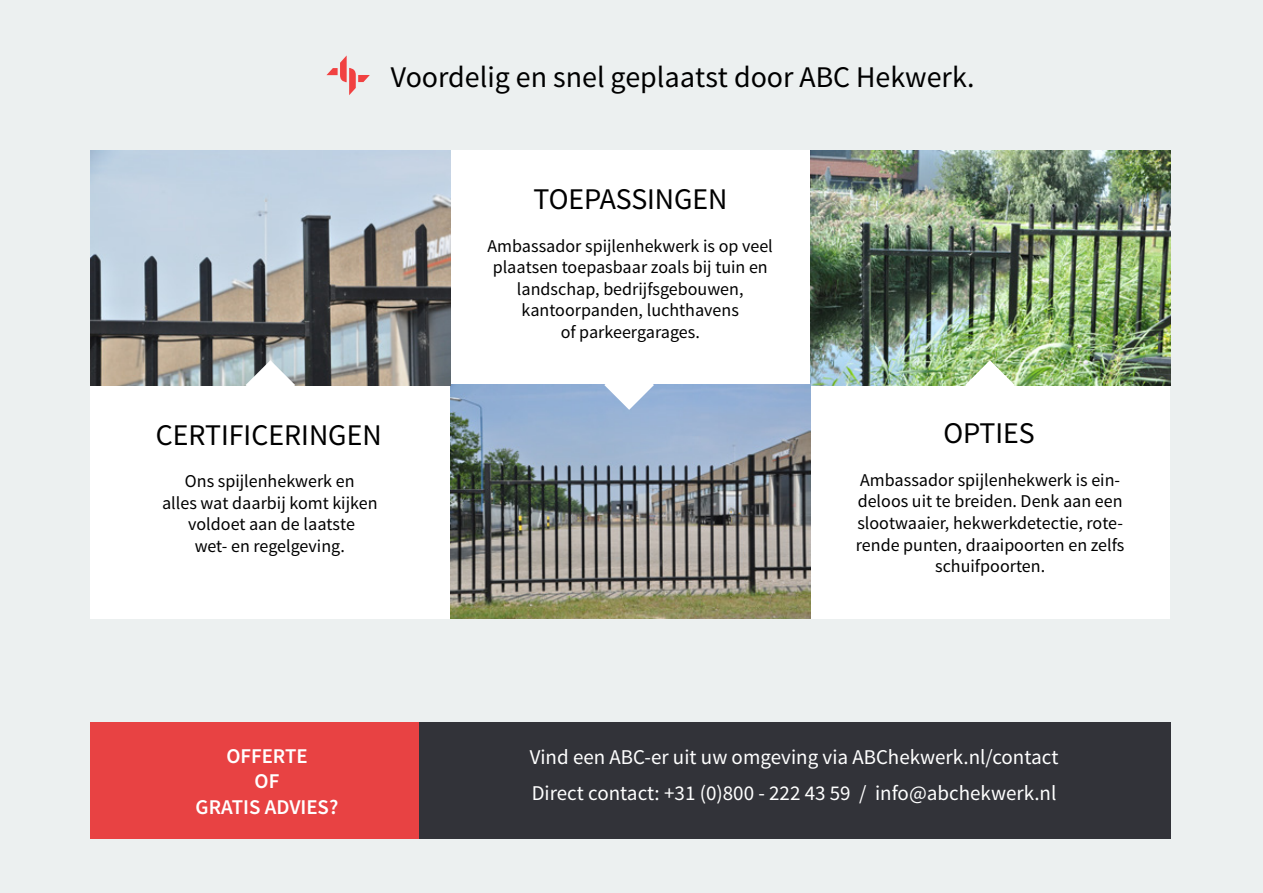
<style>
.page{position:relative;width:1263px;height:893px;background:#ecf0f0}
.page>*{position:absolute;margin:0;border:0;box-sizing:border-box;transform-origin:0 0}
.t1{font:30px "Source Sans Pro";color:#000}
.t2{font:21px/36px "Source Sans Pro";color:#fff}
.t3{font:600 21px/25.2px "Source Sans Pro";color:#fff;text-align:center}
.t4{font:18px/21.6px "Source Sans Pro";color:#000;text-align:center}
</style>
<div class="page">
<div style="left:90px;top:151px;width:1080px;height:468px;background:#fff"></div>
<div style="left:110px;top:722px;width:1060px;height:117px;background:#323339"></div>
<div style="left:90px;top:722px;width:328px;height:117px;background:#e84243"></div>
<img style="left:810px;top:151px;width:360px;height:234px">
<img style="left:450px;top:385px;width:360px;height:234px">
<img style="left:90px;top:151px;width:360px;height:234px">
<svg style="left:604px;top:384px;width:50px;height:26px"></svg>
<svg style="left:246px;top:360px;width:49px;height:26px"></svg>
<svg style="left:965px;top:360px;width:50px;height:26px"></svg>
<svg style="left:326px;top:55px;width:44px;height:40px"></svg>
<h1 class="t1" style="left:391px;top:58px;width:585px">Voordelig en snel geplaatst door ABC Hekwerk.</h1>
<h1 class="t1" style="left:533px;top:181px;width:196px">TOEPASSINGEN</h1>
<h1 class="t1" style="left:156px;top:416px;width:227px">CERTIFICERINGEN</h1>
<p class="t4" style="left:162px;top:471px;width:217px">Ons spijlenhekwerk en<br>alles wat daarbij komt kijken voldoet aan de laatste<br>wet- en regelgeving.</p>
<p class="t4" style="left:488px;top:235px;width:287px">Ambassador spijlenhekwerk is op veel plaatsen toepasbaar zoals bij tuin en landschap, bedrijfsgebouwen, kantoorpanden, luchthavens<br>of parkeergarages.</p>
<h1 class="t1" style="left:943px;top:415px;width:93px">OPTIES</h1>
<p class="t4" style="left:856px;top:469px;width:270px">Ambassador spijlenhekwerk is ein&shy;deloos uit te breiden. Denk aan een slootwaaier, hekwerkdetectie, rote&shy;rende punten, draaipoorten en zelfs schuifpoorten.</p>
<p class="t3" style="left:196px;top:744px;width:144px">OFFERTE<br>OF<br>GRATIS ADVIES?</p>
<p class="t2" style="left:530px;top:740px;width:530px">Vind een ABC-er uit uw omgeving via ABChekwerk.nl/contact<br>Direct contact: +31 (0)800 - 222 43 59 / info@abchekwerk.nl</p>
</div>
